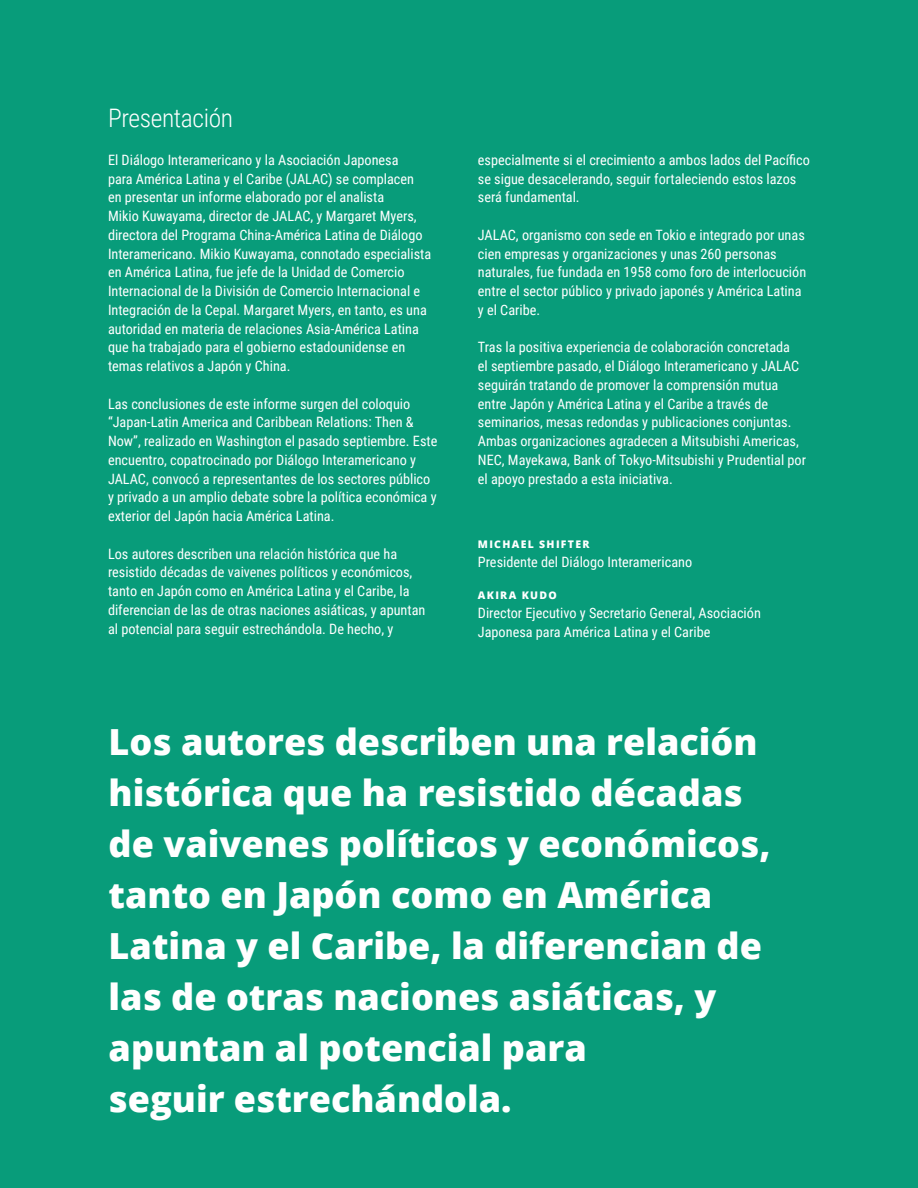
<style>
.page{position:relative;width:918px;height:1188px;background:#089c7a}
.page>*{position:absolute;margin:0;border:0;box-sizing:border-box;transform-origin:0 0}
.Forward_-_Large_Dk_B{font:800 36px/51px "Open Sans";color:#fff}
.Forward_Title{font:300 25.5px "Roboto Condensed";letter-spacing:-.015em;color:#fff}
.Forward_White_Body_T{font:14.25px/18.8px "Roboto Condensed";color:#fff}
.Forward_White_Name_T{font:800 10.5px "Open Sans";letter-spacing:.125em;color:#fff}
</style>
<div class="page">
<p class="Forward_Title" style="left:108px;top:100px;width:127px">Presentación</p>
<p class="Forward_White_Body_T" style="left:108px;top:150px;width:325px">El Diálogo Interamericano y la Asociación Japonesa<br>para América Latina y el Caribe (JALAC) se complacen<br>en presentar un informe elaborado por el analista<br>Mikio Kuwayama, director de JALAC, y Margaret Myers, directora del Programa China-América Latina de Diálogo Interamericano. Mikio Kuwayama, connotado especialista en América Latina, fue jefe de la Unidad de Comercio Internacional de la División de Comercio Internacional e Integración de la Cepal. Margaret Myers, en tanto, es una autoridad en materia de relaciones Asia-América Latina que ha trabajado para el gobierno estadounidense en temas relativos a Japón y China.</p>
<p class="Forward_White_Body_T" style="left:108px;top:394px;width:331px">Las conclusiones de este informe surgen del coloquio “Japan-Latin America and Caribbean Relations: Then &amp; Now”, realizado en Washington el pasado septiembre. Este encuentro, copatrocinado por Diálogo Interamericano y JALAC, convocó a representantes de los sectores público y privado a un amplio debate sobre la política económica y exterior del Japón hacia América Latina.</p>
<p class="Forward_White_Body_T" style="left:108px;top:544px;width:319px">Los autores describen una relación histórica que ha resistido décadas de vaivenes políticos y económicos, tanto en Japón como en América Latina y el Caribe, la diferencian de las de otras naciones asiáticas, y apuntan al potencial para seguir estrechándola. De hecho, y</p>
<p class="Forward_White_Body_T" style="left:478px;top:150px;width:334px">especialmente si el crecimiento a ambos lados del Pacífico se sigue desacelerando, seguir fortaleciendo estos lazos será fundamental.</p>
<p class="Forward_White_Body_T" style="left:478px;top:225px;width:330px">JALAC, organismo con sede en Tokio e integrado por unas cien empresas y organizaciones y unas 260 personas naturales, fue fundada en 1958 como foro de interlocución entre el sector público y privado japonés y América Latina y el Caribe.</p>
<p class="Forward_White_Body_T" style="left:478px;top:337px;width:330px">Tras la positiva experiencia de colaboración concretada<br>el septiembre pasado, el Diálogo Interamericano y JALAC seguirán tratando de promover la comprensión mutua entre Japón y América Latina y el Caribe a través de seminarios, mesas redondas y publicaciones conjuntas.<br>Ambas organizaciones agradecen a Mitsubishi Americas, NEC, Mayekawa, Bank of Tokyo-Mitsubishi y Prudential por el apoyo prestado a esta iniciativa.</p>
<p class="Forward_White_Name_T" style="left:478px;top:536px;width:113px">MICHAEL SHIFTER</p>
<p class="Forward_White_Body_T" style="left:478px;top:552px;width:216px">Presidente del Diálogo Interamericano</p>
<p class="Forward_White_Name_T" style="left:478px;top:587px;width:81px">AKIRA KUDO</p>
<p class="Forward_White_Body_T" style="left:478px;top:603px;width:285px">Director Ejecutivo y Secretario General, Asociación<br>Japonesa para América Latina y el Caribe</p>
<p class="Forward_-_Large_Dk_B" style="left:109px;top:714px;width:663px">Los autores describen una relación histórica que ha resistido décadas de vaivenes políticos y económicos, tanto en Japón como en América<br>Latina y el Caribe, la diferencian de las de otras naciones asiáticas, y apuntan al potencial para<br>seguir estrechándola.</p>
</div>
